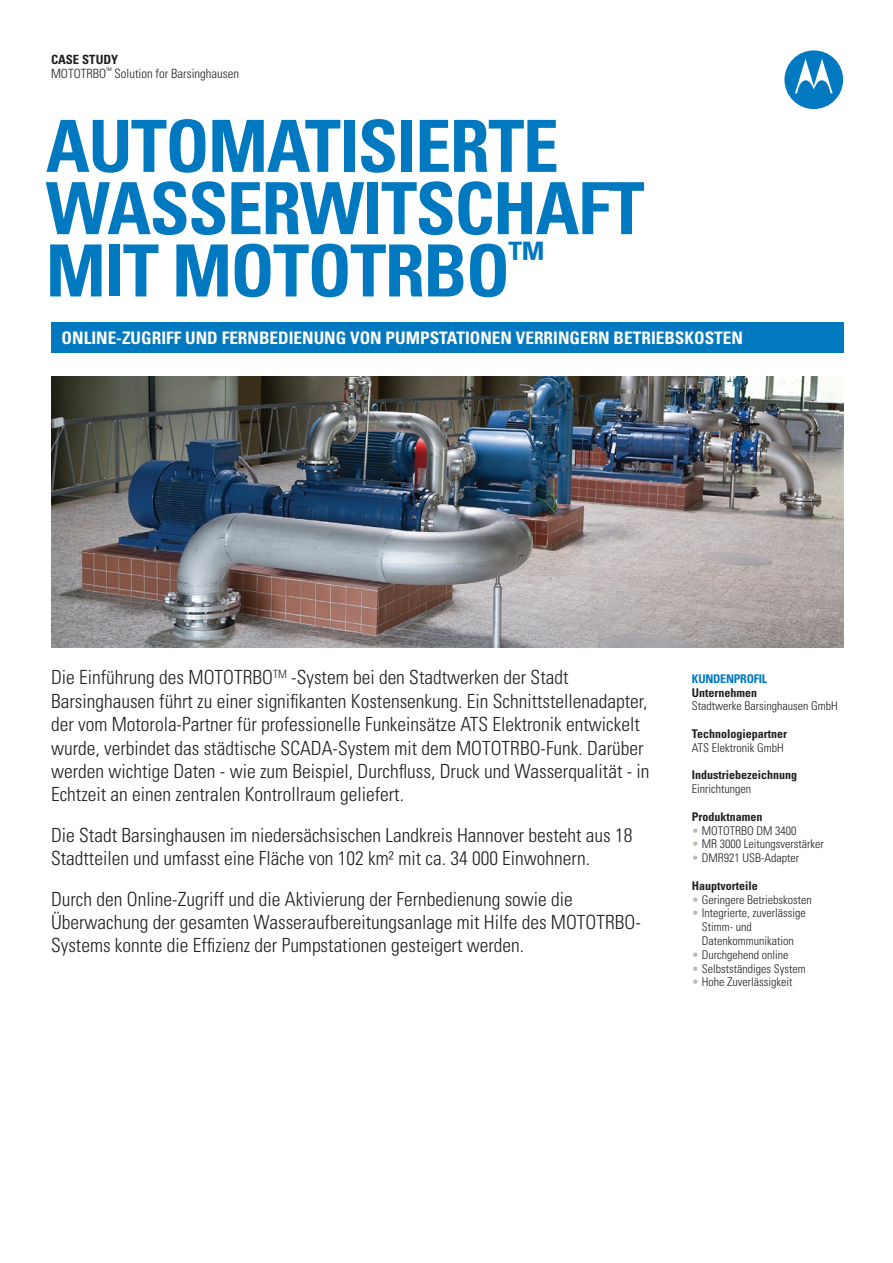
<style>
.page{position:relative;width:893px;height:1263px;background:#fff}
.page>*{position:absolute;margin:0;border:0;box-sizing:border-box;transform-origin:0 0}
.t1{font:700 condensed 72px/62.2px "Univers";letter-spacing:-.02em;color:#0079c1}
.t2{font:300 condensed 19.5px/23.4px "Univers";color:#231f20}
.t3{font:700 condensed 17.25px "Univers";color:#fff}
.t4{font:300 condensed 12.75px/13.5px "Univers";color:#231f20}
.t5{font:300 condensed 12px/13.8px "Univers";color:#231f20}
.t6{font:700 condensed 12px "Univers";color:#231f20}
.t7{font:700 condensed 12px "Univers";letter-spacing:-.02em;color:#0079c1}
.s1{font-weight:700}
.s2{color:#bfb7ad}
</style>
<div class="page">
<div style="left:51px;top:322px;width:792px;height:30px;background:#0079c1"></div>
<div style="left:784px;top:50px;width:59px;height:59px;background:#0079c1;border-radius:50%"></div>
<svg style="left:795px;top:59px;width:38px;height:34px"></svg>
<img style="left:51px;top:376px;width:792px;height:271px">
<p class="t4" style="left:51px;top:53px;width:190px"><span class="s1">CASE STUDY<br></span>MOTOTRBO<sup>™</sup> Solution for Barsinghausen</p>
<h1 class="t1" style="left:46px;top:114px;width:600px">AUTOMATISIERTE<br>WASSERWITSCHAFT<br>MIT MOTOTRBO<sup>™</sup></h1>
<p class="t3" style="left:62px;top:327px;width:99px">Online-Zugriff</p>
<p class="t3" style="left:185px;top:327px;width:84px">und Fernbedie</p>
<p class="t3" style="left:302px;top:327px;width:104px">nung von Pumpstatio</p>
<p class="t3" style="left:480px;top:327px;width:54px">nen verri</p>
<p class="t3" style="left:558px;top:327px;width:76px">ngern Betriebs</p>
<p class="t3" style="left:684px;top:327px;width:20px">koste</p>
<p class="t3" style="left:731px;top:327px;width:13px">n</p>
<p class="t2" style="left:51px;top:665px;width:600px">Die Einführung des MOTOTRBO<sup>TM</sup> -System bei den Stadtwerken der Stadt Barsinghausen führt zu einer signifikanten Kostensenkung. Ein Schnittstellenadapter, der vom Motorola-Partner für professionelle Funkeinsätze ATS Elektronik entwickelt wurde, verbindet das städtische SCADA-System mit dem MOTOTRBO-Funk. Darüber werden wichtige Daten - wie zum Beispiel, Durchfluss, Druck und Wasserqualität - in Echtzeit an einen zentralen Kontrollraum geliefert.</p>
<p class="t2" style="left:51px;top:823px;width:583px">Die Stadt Barsinghausen im niedersächsischen Landkreis Hannover besteht aus 18<br>Stadtteilen und umfasst eine Fläche von 102 km² mit ca. 34 000 Einwohnern.</p>
<p class="t2" style="left:51px;top:887px;width:591px">Durch den Online-Zugriff und die Aktivierung der Fernbedienung sowie die<br>Überwachung der gesamten Wasseraufbereitungsanlage mit Hilfe des MOTOTRBO-<br>Systems konnte die Effizienz der Pumpstationen gesteigert werden.</p>
<p class="t7" style="left:692px;top:671px;width:76px">KUNDENPROFIL</p>
<p class="t6" style="left:692px;top:685px;width:67px">Unternehmen</p>
<p class="t5" style="left:692px;top:699px;width:147px">Stadtwerke Barsinghausen GmbH</p>
<p class="t6" style="left:692px;top:726px;width:97px">Technologiepartner</p>
<p class="t5" style="left:692px;top:740px;width:93px">ATS Elektronik GmbH</p>
<p class="t6" style="left:692px;top:768px;width:107px">Industriebezeichnung</p>
<p class="t5" style="left:692px;top:782px;width:61px">Einrichtungen</p>
<p class="t6" style="left:692px;top:809px;width:72px">Produktnamen</p>
<p class="t5" style="left:692px;top:823px;width:106px"><span class="s2">•</span> MOTOTRBO DM 3400</p>
<p class="t5" style="left:692px;top:837px;width:133px"><span class="s2">•</span> MR 3000 Leitungsverstärker</p>
<p class="t5" style="left:692px;top:851px;width:109px"><span class="s2">•</span> DMR921 USB-Adapter</p>
<p class="t6" style="left:692px;top:878px;width:67px">Hauptvorteile</p>
<p class="t5" style="left:692px;top:892px;width:121px"><span class="s2">•</span> Geringere Betriebskosten</p>
<p class="t5" style="left:702px;top:906px;width:105px;text-indent:-10px"><span class="s2">•</span> Integrierte, zuverlässige<br>Stimm- und<br>Datenkommunikation</p>
<p class="t5" style="left:692px;top:947px;width:98px"><span class="s2">•</span> Durchgehend online</p>
<p class="t5" style="left:692px;top:961px;width:115px"><span class="s2">•</span> Selbstständiges System</p>
<p class="t5" style="left:692px;top:975px;width:102px"><span class="s2">•</span> Hohe Zuverlässigkeit</p>
</div>
